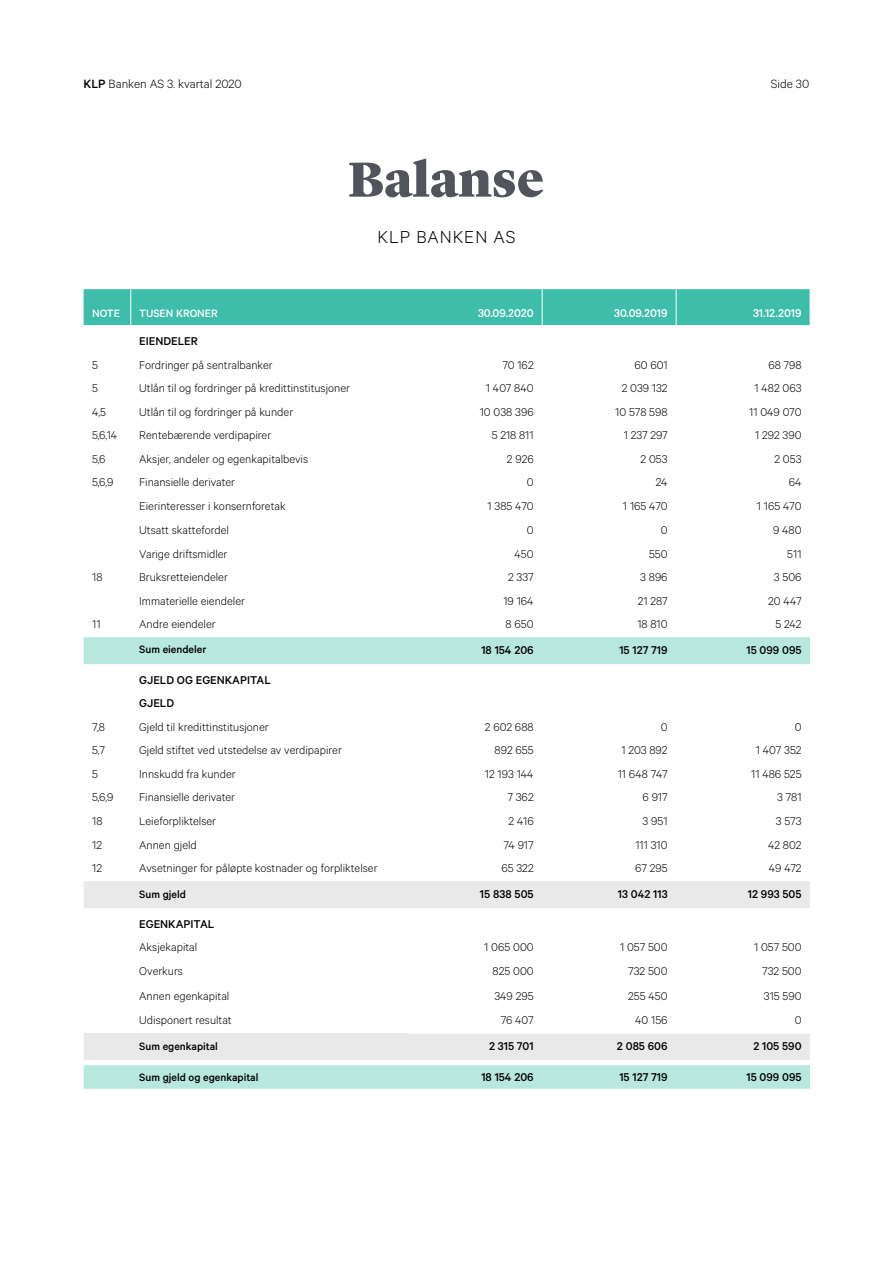
<style>
.page{position:relative;width:893px;height:1263px;background:#fff}
.page>*{position:absolute;margin:0;border:0;box-sizing:border-box;transform-origin:0 0}
.t1{font:900 51px "Lyon Display";color:#51545a}
.t2{font:300 19.5px "Calibre";letter-spacing:.05em;color:#000}
.t3{font:300 13.5px "Calibre";color:#000}
.t4{font:300 12.75px "Calibre";color:#000}
.t5{font:500 12.75px/23.5px "Calibre";color:#000}
.t6{font:500 12.75px "Calibre";color:#fff}
.t7{font:500 12px "Calibre";color:#000}
.t8{font:500 12px "Calibre";color:#fff}
.s1{font-weight:500}
</style>
<div class="page">
<div style="left:84px;top:289px;width:726px;height:36px;background:#3ebdab"></div>
<svg style="left:84px;top:637px;width:726px;height:452px"></svg>
<svg style="left:84px;top:881px;width:726px;height:179px"></svg>
<hr style="left:408px;top:1032px;width:134px;height:2px;background:#fff">
<hr style="left:542px;top:1032px;width:134px;height:2px;background:#fff">
<hr style="left:676px;top:1032px;width:134px;height:2px;background:#fff">
<hr style="left:130px;top:289px;width:1px;height:36px;background:#fff">
<hr style="left:676px;top:289px;width:1px;height:36px;background:#fff">
<hr style="left:542px;top:289px;width:1px;height:36px;background:#fff">
<p class="t3" style="left:84px;top:76px;width:160px"><span class="s1">KLP</span> Banken AS 3. kvartal 2020</p>
<p class="t3" style="left:771px;top:76px;width:40px">Side 30</p>
<h1 class="t1" style="left:348px;top:141px;width:198px">Balanse</h1>
<h2 class="t2" style="left:377px;top:226px;width:140px">KLP BANKEN AS</h2>
<p class="t8" style="left:92px;top:306px;width:29px">NOTE</p>
<p class="t8" style="left:139px;top:306px;width:80px">TUSEN KRONER</p>
<p class="t6" style="left:478px;top:305px;width:57px">30.09.2020</p>
<p class="t6" style="left:614px;top:305px;width:55px">30.09.2019</p>
<p class="t6" style="left:753px;top:305px;width:50px">31.12.2019</p>
<p class="t5" style="left:139px;top:329px;width:60px">EIENDELER</p>
<p class="t4" style="left:92px;top:357px;width:7px">5</p>
<p class="t4" style="left:139px;top:357px;width:135px">Fordringer på sentralbanker</p>
<p class="t4" style="left:502px;top:357px;width:33px">70 162</p>
<p class="t4" style="left:634px;top:357px;width:35px">60 601</p>
<p class="t4" style="left:768px;top:357px;width:35px">68 798</p>
<p class="t4" style="left:92px;top:381px;width:7px">5</p>
<p class="t4" style="left:139px;top:381px;width:212px">Utlån til og fordringer på kredittinstitusjoner</p>
<p class="t4" style="left:486px;top:381px;width:49px">1 407 840</p>
<p class="t4" style="left:622px;top:381px;width:47px">2 039 132</p>
<p class="t4" style="left:754px;top:381px;width:49px">1 482 063</p>
<p class="t4" style="left:92px;top:404px;width:15px">4,5</p>
<p class="t4" style="left:139px;top:404px;width:155px">Utlån til og fordringer på kunder</p>
<p class="t4" style="left:480px;top:404px;width:55px">10 038 396</p>
<p class="t4" style="left:615px;top:404px;width:54px">10 578 598</p>
<p class="t4" style="left:749px;top:404px;width:54px">11 049 070</p>
<p class="t4" style="left:92px;top:428px;width:27px">5,6,14</p>
<p class="t4" style="left:139px;top:428px;width:133px">Rentebærende verdipapirer</p>
<p class="t4" style="left:492px;top:428px;width:43px">5 218 811</p>
<p class="t4" style="left:624px;top:428px;width:45px">1 237 297</p>
<p class="t4" style="left:755px;top:428px;width:48px">1 292 390</p>
<p class="t4" style="left:92px;top:451px;width:15px">5,6</p>
<p class="t4" style="left:139px;top:451px;width:170px">Aksjer, andeler og egenkapitalbevis</p>
<p class="t4" style="left:507px;top:451px;width:28px">2 926</p>
<p class="t4" style="left:640px;top:451px;width:29px">2 053</p>
<p class="t4" style="left:774px;top:451px;width:29px">2 053</p>
<p class="t4" style="left:92px;top:475px;width:23px">5,6,9</p>
<p class="t4" style="left:139px;top:475px;width:97px">Finansielle derivater</p>
<p class="t4" style="left:527px;top:475px;width:8px">0</p>
<p class="t4" style="left:656px;top:475px;width:13px">24</p>
<p class="t4" style="left:789px;top:475px;width:14px">64</p>
<p class="t4" style="left:139px;top:498px;width:148px">Eierinteresser i konsernforetak</p>
<p class="t4" style="left:487px;top:498px;width:48px">1 385 470</p>
<p class="t4" style="left:623px;top:498px;width:46px">1 165 470</p>
<p class="t4" style="left:757px;top:498px;width:46px">1 165 470</p>
<p class="t4" style="left:139px;top:522px;width:91px">Utsatt skattefordel</p>
<p class="t4" style="left:527px;top:522px;width:8px">0</p>
<p class="t4" style="left:661px;top:522px;width:8px">0</p>
<p class="t4" style="left:773px;top:522px;width:30px">9 480</p>
<p class="t4" style="left:139px;top:546px;width:90px">Varige driftsmidler</p>
<p class="t4" style="left:515px;top:546px;width:21px">450</p>
<p class="t4" style="left:649px;top:546px;width:20px">550</p>
<p class="t4" style="left:787px;top:546px;width:16px">511</p>
<p class="t4" style="left:92px;top:570px;width:12px">18</p>
<p class="t4" style="left:139px;top:570px;width:90px">Bruksretteiendeler</p>
<p class="t4" style="left:508px;top:570px;width:27px">2 337</p>
<p class="t4" style="left:640px;top:570px;width:29px">3 896</p>
<p class="t4" style="left:774px;top:570px;width:29px">3 506</p>
<p class="t4" style="left:139px;top:593px;width:107px">Immaterielle eiendeler</p>
<p class="t4" style="left:503px;top:593px;width:32px">19 164</p>
<p class="t4" style="left:638px;top:593px;width:31px">21 287</p>
<p class="t4" style="left:768px;top:593px;width:35px">20 447</p>
<p class="t4" style="left:92px;top:617px;width:10px">11</p>
<p class="t4" style="left:139px;top:617px;width:78px">Andre eiendeler</p>
<p class="t4" style="left:506px;top:617px;width:30px">8 650</p>
<p class="t4" style="left:637px;top:617px;width:32px">18 810</p>
<p class="t4" style="left:775px;top:617px;width:28px">5 242</p>
<p class="t7" style="left:139px;top:643px;width:69px">Sum eiendeler</p>
<p class="t5" style="left:481px;top:637px;width:54px">18 154 206</p>
<p class="t5" style="left:619px;top:637px;width:50px">15 127 719</p>
<p class="t5" style="left:746px;top:637px;width:57px">15 099 095</p>
<p class="t5" style="left:139px;top:668px;width:133px">GJELD OG EGENKAPITAL<br>GJELD</p>
<p class="t4" style="left:92px;top:719px;width:14px">7,8</p>
<p class="t4" style="left:139px;top:719px;width:131px">Gjeld til kredittinstitusjoner</p>
<p class="t4" style="left:485px;top:719px;width:50px">2 602 688</p>
<p class="t4" style="left:661px;top:719px;width:8px">0</p>
<p class="t4" style="left:795px;top:719px;width:8px">0</p>
<p class="t4" style="left:92px;top:743px;width:14px">5,7</p>
<p class="t4" style="left:139px;top:743px;width:204px">Gjeld stiftet ved utstedelse av verdipapirer</p>
<p class="t4" style="left:495px;top:743px;width:41px">892 655</p>
<p class="t4" style="left:621px;top:743px;width:48px">1 203 892</p>
<p class="t4" style="left:756px;top:743px;width:47px">1 407 352</p>
<p class="t4" style="left:92px;top:766px;width:7px">5</p>
<p class="t4" style="left:139px;top:766px;width:98px">Innskudd fra kunder</p>
<p class="t4" style="left:485px;top:766px;width:50px">12 193 144</p>
<p class="t4" style="left:618px;top:766px;width:51px">11 648 747</p>
<p class="t4" style="left:751px;top:766px;width:52px">11 486 525</p>
<p class="t4" style="left:92px;top:790px;width:23px">5,6,9</p>
<p class="t4" style="left:139px;top:790px;width:97px">Finansielle derivater</p>
<p class="t4" style="left:508px;top:790px;width:28px">7 362</p>
<p class="t4" style="left:643px;top:790px;width:26px">6 917</p>
<p class="t4" style="left:777px;top:790px;width:26px">3 781</p>
<p class="t4" style="left:92px;top:813px;width:12px">18</p>
<p class="t4" style="left:139px;top:813px;width:78px">Leieforpliktelser</p>
<p class="t4" style="left:509px;top:813px;width:27px">2 416</p>
<p class="t4" style="left:643px;top:813px;width:27px">3 951</p>
<p class="t4" style="left:776px;top:813px;width:27px">3 573</p>
<p class="t4" style="left:92px;top:837px;width:11px">12</p>
<p class="t4" style="left:139px;top:837px;width:59px">Annen gjeld</p>
<p class="t4" style="left:503px;top:837px;width:32px">74 917</p>
<p class="t4" style="left:635px;top:837px;width:34px">111 310</p>
<p class="t4" style="left:768px;top:837px;width:35px">42 802</p>
<p class="t4" style="left:92px;top:861px;width:11px">12</p>
<p class="t4" style="left:139px;top:861px;width:240px">Avsetninger for påløpte kostnader og forpliktelser</p>
<p class="t4" style="left:501px;top:861px;width:34px">65 322</p>
<p class="t4" style="left:635px;top:861px;width:34px">67 295</p>
<p class="t4" style="left:769px;top:861px;width:34px">49 472</p>
<p class="t7" style="left:139px;top:887px;width:48px">Sum gjeld</p>
<p class="t5" style="left:480px;top:881px;width:55px">15 838 505</p>
<p class="t5" style="left:618px;top:881px;width:51px">13 042 113</p>
<p class="t5" style="left:748px;top:881px;width:55px">12 993 505</p>
<p class="t5" style="left:139px;top:912px;width:77px">EGENKAPITAL</p>
<p class="t4" style="left:139px;top:940px;width:60px">Aksjekapital</p>
<p class="t4" style="left:484px;top:940px;width:51px">1 065 000</p>
<p class="t4" style="left:620px;top:940px;width:49px">1 057 500</p>
<p class="t4" style="left:754px;top:940px;width:49px">1 057 500</p>
<p class="t4" style="left:139px;top:963px;width:45px">Overkurs</p>
<p class="t4" style="left:493px;top:963px;width:43px">825 000</p>
<p class="t4" style="left:628px;top:963px;width:41px">732 500</p>
<p class="t4" style="left:762px;top:963px;width:41px">732 500</p>
<p class="t4" style="left:139px;top:988px;width:92px">Annen egenkapital</p>
<p class="t4" style="left:494px;top:988px;width:41px">349 295</p>
<p class="t4" style="left:628px;top:988px;width:41px">255 450</p>
<p class="t4" style="left:764px;top:988px;width:39px">315 590</p>
<p class="t4" style="left:139px;top:1013px;width:94px">Udisponert resultat</p>
<p class="t4" style="left:501px;top:1013px;width:34px">76 407</p>
<p class="t4" style="left:635px;top:1013px;width:34px">40 156</p>
<p class="t4" style="left:795px;top:1013px;width:8px">0</p>
<p class="t7" style="left:139px;top:1039px;width:80px">Sum egenkapital</p>
<p class="t5" style="left:489px;top:1033px;width:46px">2 315 701</p>
<p class="t5" style="left:617px;top:1033px;width:52px">2 085 606</p>
<p class="t5" style="left:753px;top:1033px;width:50px">2 105 590</p>
<p class="t7" style="left:139px;top:1070px;width:121px">Sum gjeld og egenkapital</p>
<p class="t5" style="left:481px;top:1064px;width:54px">18 154 206</p>
<p class="t5" style="left:619px;top:1064px;width:50px">15 127 719</p>
<p class="t5" style="left:746px;top:1064px;width:57px">15 099 095</p>
</div>
